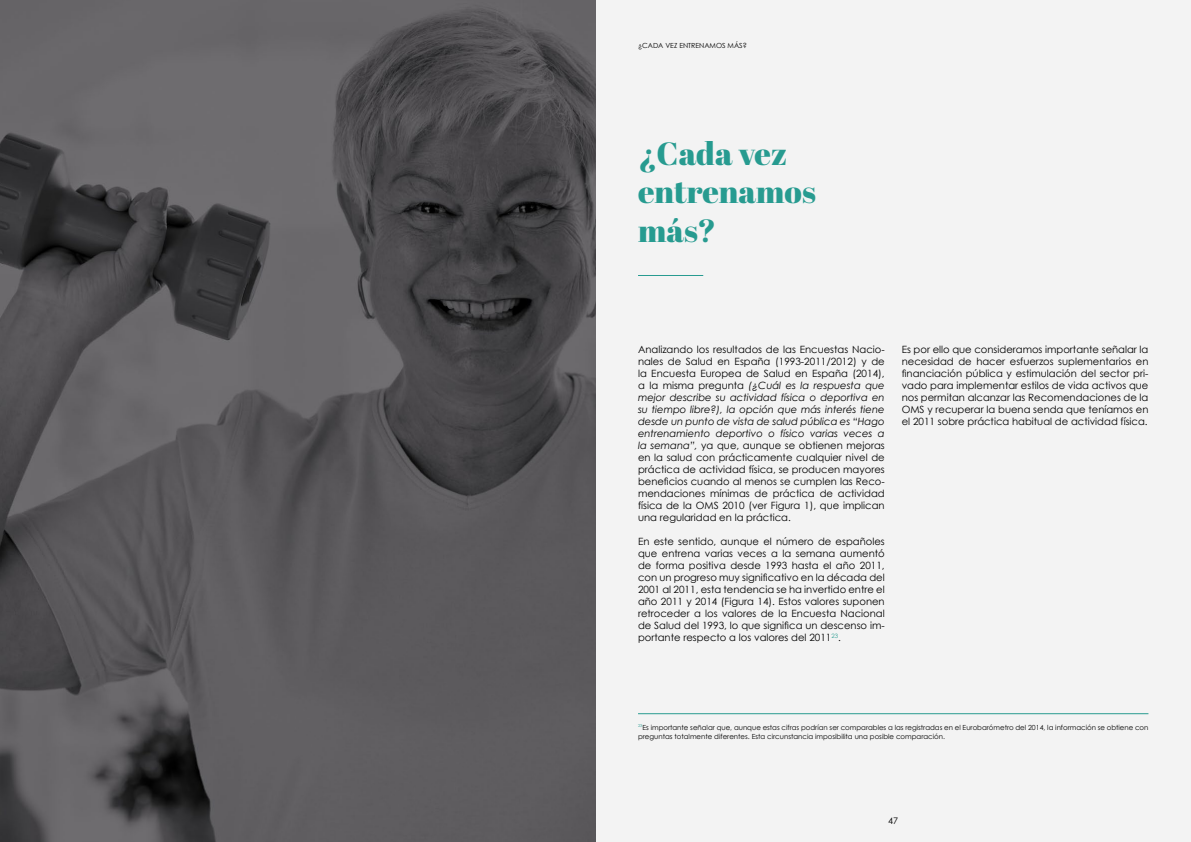
<style>
.page{position:relative;width:1191px;height:842px;background:#fff}
.page>*{position:absolute;margin:0;border:0;box-sizing:border-box;transform-origin:0 0}
.t1{font:32px/38.4px "Abril Fatface";color:#279b90}
.t2{font:10px/12px "Century Gothic";color:#000;text-align:justify}
.t3{font:9px "Century Gothic";color:#000}
.t4{font:7px/9.6px "Century Gothic";color:#000}
.s1{font-style:italic}
</style>
<div class="page">
<div style="left:595px;top:0;width:596px;height:842px;background:#f3f3f3"></div>
<img style="left:0;top:0;width:595px;height:842px">
<hr style="left:638px;top:275px;width:65px;height:1px;background:#279b90">
<hr style="left:638px;top:713px;width:510px;height:1px;background:#279b90">
<p class="t4" style="left:638px;top:40px;width:110px">¿CADA VEZ ENTRENAMOS MÁS?</p>
<h1 class="t1" style="left:638px;top:133px;width:179px">¿Cada vez entrenamos más?</h1>
<p class="t2" style="left:638px;top:343px;width:248px">Analizando los resultados de las Encuestas Nacio&shy;nales de Salud en España (1993-2011/2012) y de la Encuesta Europea de Salud en España (2014), a la misma pregunta <span class="s1">(¿Cuál es la respuesta que mejor describe su actividad física o deportiva en su tiempo libre?), la opción que más interés tiene desde un punto de vista de salud pública es “Hago entrenamiento deportivo o físico varias veces a la semana”,</span> ya que, aunque se obtienen mejoras en la salud con prácticamente cualquier nivel de práctica de actividad física, se producen mayores beneficios cuando al menos se cumplen las Reco&shy;mendaciones mínimas de práctica de actividad física de la OMS 2010 (ver Figura 1), que implican una regularidad en la práctica.</p>
<p class="t2" style="left:638px;top:535px;width:248px">En este sentido, aunque el número de españoles que entrena varias veces a la semana aumentó de forma positiva desde 1993 hasta el año 2011, con un progreso muy significativo en la década del 2001 al 2011, esta tendencia se ha invertido entre el año 2011 y 2014 (Figura 14). Estos valores suponen retroceder a los valores de la Encuesta Nacional de Salud del 1993, lo que significa un descenso im&shy;portante respecto a los valores del 2011<sup>23</sup>.</p>
<p class="t2" style="left:901px;top:343px;width:248px">Es por ello que consideramos importante señalar la necesidad de hacer esfuerzos suplementarios en financiación pública y estimulación del sector pri&shy;vado para implementar estilos de vida activos que nos permitan alcanzar las Recomendaciones de la OMS y recuperar la buena senda que teníamos en el 2011 sobre práctica habitual de actividad física.</p>
<p class="t4" style="left:638px;top:722px;width:512px"><sup>23</sup>Es importante señalar que, aunque estas cifras podrían ser comparables a las registradas en el Eurobarómetro del 2014, la información se obtiene con preguntas totalmente diferentes. Esta circunstancia imposibilita una posible comparación.</p>
<p class="t3" style="left:888px;top:814px;width:11px">47</p>
</div>
